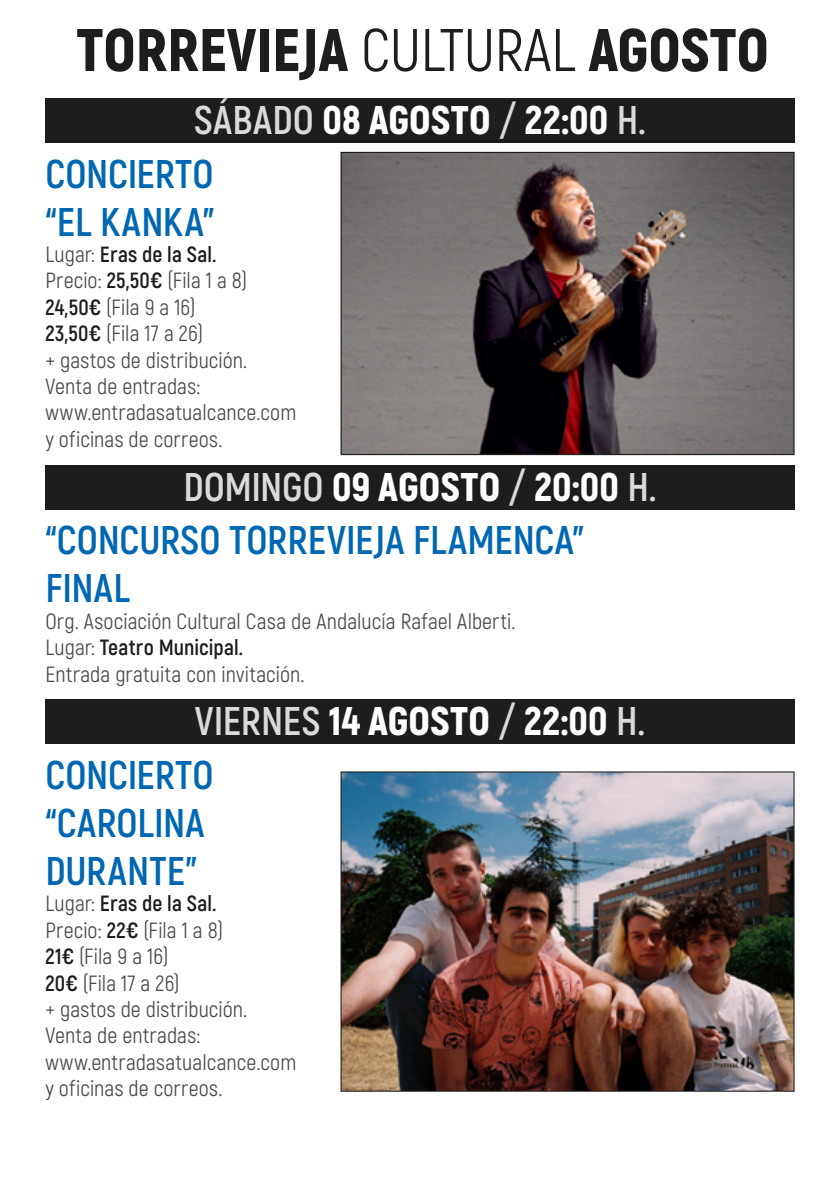
<style>
.page{position:relative;width:840px;height:1191px;background:#fff}
.page>*{position:absolute;margin:0;border:0;box-sizing:border-box;transform-origin:0 0}
.t1{font:900 60px "Akrobat";color:#1d1d1b}
.t2{font:700 40px/53.6px "Akrobat";letter-spacing:.005em;color:#0067b2}
.t3{font:900 40px/53.6px "Akrobat";letter-spacing:.005em;color:#fff}
.t4{font:22px/26.4px "Akrobat";letter-spacing:.005em;color:#4a4a49}
.s1{font-weight:400}
.s2{font-weight:700;color:#dadada}
.s3{font-weight:700;color:#0067b2}
.s4{font-weight:700;color:#1d1d1b}
.s5{color:#dadada}
.s6{font-weight:900;color:#fff}
</style>
<div class="page">
<div style="left:45px;top:98px;width:749px;height:45px;background:#1d1d1b"></div>
<div style="left:45px;top:465px;width:749px;height:44px;background:#1d1d1b"></div>
<div style="left:45px;top:699px;width:749px;height:45px;background:#1d1d1b"></div>
<img style="left:340px;top:771px;width:454px;height:321px">
<svg style="left:340px;top:151px;width:454px;height:305px;background:#685f5e"></svg>
<h1 class="t1" style="left:76px;top:11px;width:693px">TORREVIEJA <span class="s1">CULTURAL</span> AGOSTO</h1>
<h2 class="t3" style="left:45px;top:93px;width:601px;text-indent:148px"><span class="s2">SÁBADO</span> 08 AGOSTO <span class="s2">/</span> 22:00 <span class="s2">H.<br></span><span class="s3">CONCIERTO</span></h2>
<h2 class="t2" style="left:45px;top:195px;width:170px">“EL KANKA”</h2>
<p class="t4" style="left:45px;top:241px;width:252px">Lugar: <span class="s4">Eras de la Sal.<br></span>Precio: <span class="s4">25,50€</span> (Fila 1 a 8)<br><span class="s4">24,50€</span> (Fila 9 a 16)<br><span class="s4">23,50€</span> (Fila 17 a 26)<br>+ gastos de distribución.<br>Venta de entradas: www.entradasatualcance.com y oficinas de correos.</p>
<h2 class="t2" style="left:45px;top:459px;width:612px;text-indent:138px"><span class="s5">DOMINGO</span> <span class="s6">09 AGOSTO</span> <span class="s5">/</span> <span class="s6">20:00</span> <span class="s5">H. </span>“CONCURSO TORREVIEJA FLAMENCA”</h2>
<h2 class="t2" style="left:45px;top:561px;width:86px">FINAL</h2>
<p class="t4" style="left:45px;top:608px;width:471px">Org. Asociación Cultural Casa de Andalucía Rafael Alberti.<br>Lugar: <span class="s4">Teatro Municipal.<br></span>Entrada gratuita con invitación.</p>
<h2 class="t3" style="left:45px;top:694px;width:601px;text-indent:149px"><span class="s2">VIERNES</span> 14 AGOSTO <span class="s2">/</span> 22:00 <span class="s2">H.<br></span><span class="s3">CONCIERTO</span></h2>
<h2 class="t2" style="left:45px;top:798px;width:161px;line-height:48px">“CAROLINA<br>DURANTE”</h2>
<p class="t4" style="left:45px;top:890px;width:252px">Lugar: <span class="s4">Eras de la Sal.<br></span>Precio: <span class="s4">22€</span> (Fila 1 a 8)<br><span class="s4">21€</span> (Fila 9 a 16)<br><span class="s4">20€</span> (Fila 17 a 26)<br>+ gastos de distribución.<br>Venta de entradas: www.entradasatualcance.com y oficinas de correos.</p>
</div>
